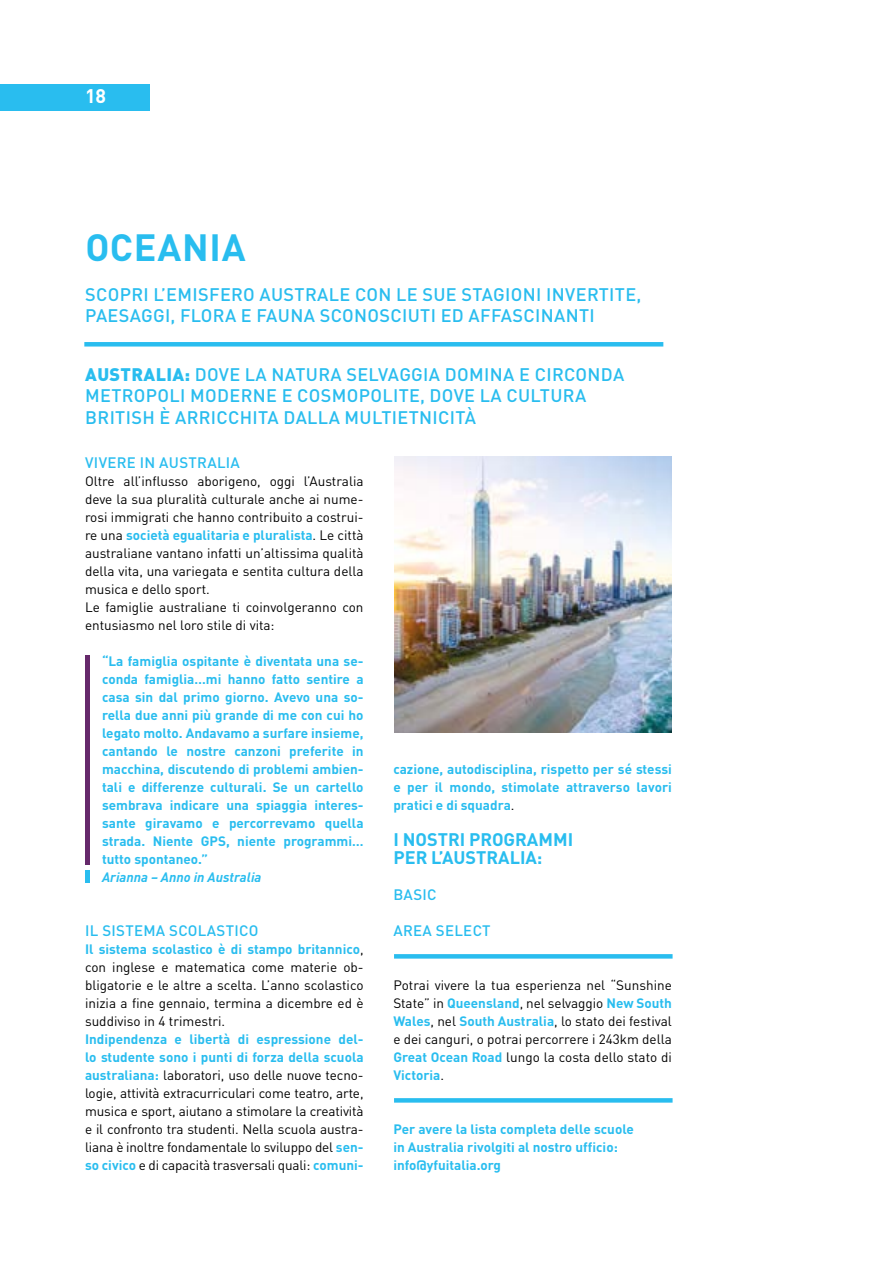
<style>
.page{position:relative;width:893px;height:1263px;background:#fff}
.page>*{position:absolute;margin:0;border:0;box-sizing:border-box;transform-origin:0 0}
.t1{font:700 37.5px "DIN Pro";letter-spacing:.02em;color:#29bdef}
.t2{font:700 19.5px "DIN Pro";color:#fff}
.t3{font:500 18px/21.6px "DIN Pro";letter-spacing:.02em;color:#29bdef}
.t4{font:700 18px/18px "DIN Pro";color:#29bdef}
.t5{font:500 15px "DIN Pro";letter-spacing:.02em;color:#29bdef}
.t6{font:13.5px/18px "DIN Pro";color:#000;text-align:justify}
.t7{font:700 13.5px/18px "DIN Pro";color:#29bdef;text-align:justify}
.t8{font:italic 700 13.5px "DIN Pro";color:#29bdef}
.s1{font-weight:900}
.s2{font-weight:700;color:#29bdef}
.s3{font-weight:400;color:#000}
</style>
<div class="page">
<div style="left:0;top:84px;width:149px;height:26px;background:#29bdef"></div>
<svg style="left:394px;top:954px;width:279px;height:4px"></svg>
<svg style="left:394px;top:1098px;width:279px;height:4px"></svg>
<hr style="left:84px;top:342px;width:579px;height:4px;background:#29bdef">
<img style="left:394px;top:456px;width:278px;height:277px">
<div style="left:85px;top:655px;width:5px;height:209px;background:#66296b"></div>
<hr style="left:85px;top:870px;width:4px;height:12px;background:#29bdef">
<h2 class="t2" style="left:85px;top:80px;width:23px">18</h2>
<h1 class="t1" style="left:85px;top:216px;width:162px">OCEANIA</h1>
<h3 class="t3" style="left:85px;top:282px;width:558px">SCOPRI L’EMISFERO AUSTRALE CON LE SUE STAGIONI INVERTITE,<br>PAESAGGI, FLORA E FAUNA SCONOSCIUTI ED AFFASCINANTI</h3>
<h3 class="t3" style="left:85px;top:362px;width:541px"><span class="s1">AUSTRALIA:</span> DOVE LA NATURA SELVAGGIA DOMINA E CIRCONDA<br>METROPOLI MODERNE E COSMOPOLITE, DOVE LA CULTURA<br>BRITISH È ARRICCHITA DALLA MULTIETNICITÀ</h3>
<p class="t5" style="left:85px;top:450px;width:156px">VIVERE IN AUSTRALIA</p>
<p class="t6" style="left:85px;top:472px;width:280px;text-align:left">Oltre all’influsso aborigeno, oggi l’Australia deve la sua pluralità culturale anche ai nume&shy;rosi immigrati che hanno contribuito a costrui&shy;re una <span class="s2">società egualitaria e pluralista</span>. Le città australiane vantano infatti un’altissima qualità della vita, una variegata e sentita cultura della musica e dello sport.<br>Le famiglie australiane ti coinvolgeranno con entusiasmo nel loro stile di vita:</p>
<p class="t7" style="left:102px;top:650px;width:263px">“La famiglia ospitante è diventata una se&shy;conda famiglia…mi hanno fatto sentire a casa sin dal primo giorno. Avevo una so&shy;rella due anni più grande di me con cui ho legato molto. Andavamo a surfare insieme, cantando le nostre canzoni preferite in macchina, discutendo di problemi ambien&shy;tali e differenze culturali. Se un cartello sembrava indicare una spiaggia interes&shy;sante giravamo e percorrevamo quella strada. Niente GPS, niente programmi… tutto spontaneo.”</p>
<p class="t8" style="left:102px;top:866px;width:161px">Arianna – Anno in Australia</p>
<p class="t5" style="left:85px;top:918px;width:175px">IL SISTEMA SCOLASTICO</p>
<p class="t6" style="left:85px;top:940px;width:280px"><span class="s2">Il sistema scolastico è di stampo britannico</span>, con inglese e matematica come materie ob&shy;bligatorie e le altre a scelta. L’anno scolastico inizia a fine gennaio, termina a dicembre ed è suddiviso in 4 trimestri.</p>
<p class="t6" style="left:85px;top:1030px;width:280px"><span class="s2">Indipendenza e libertà di espressione del&shy;lo studente sono i punti di forza della scuola australiana:</span> laboratori, uso delle nuove tecno&shy;logie, attività extracurriculari come teatro, arte, musica e sport, aiutano a stimolare la creatività e il confronto tra studenti. Nella scuola austra&shy;liana è inoltre fondamentale lo sviluppo del <span class="s2">sen&shy;so civico</span> e di capacità trasversali quali: <span class="s2">comuni-</span></p>
<p class="t7" style="left:393px;top:758px;width:280px">cazione, autodisciplina, rispetto per sé stessi e per il mondo, stimolate attraverso lavori pratici e di squadra<span class="s3">.</span></p>
<h3 class="t4" style="left:393px;top:828px;width:181px">I NOSTRI PROGRAMMI<br>PER L’AUSTRALIA:</h3>
<p class="t5" style="left:393px;top:882px;width:45px">BASIC</p>
<p class="t5" style="left:393px;top:918px;width:98px">AREA SELECT</p>
<p class="t6" style="left:393px;top:976px;width:280px">Potrai vivere la tua esperienza nel “Sunshine State” in <span class="s2">Queensland</span>, nel selvaggio <span class="s2">New South Wales</span>, nel <span class="s2">South Australia</span>, lo stato dei festival e dei canguri, o potrai percorrere i 243km della <span class="s2">Great Ocean Road</span> lungo la costa dello stato di <span class="s2">Victoria</span>.</p>
<p class="t7" style="left:393px;top:1118px;width:242px;text-align:left">Per avere la lista completa delle scuole in Australia rivolgiti al nostro ufficio: info@yfuitalia.org</p>
</div>
